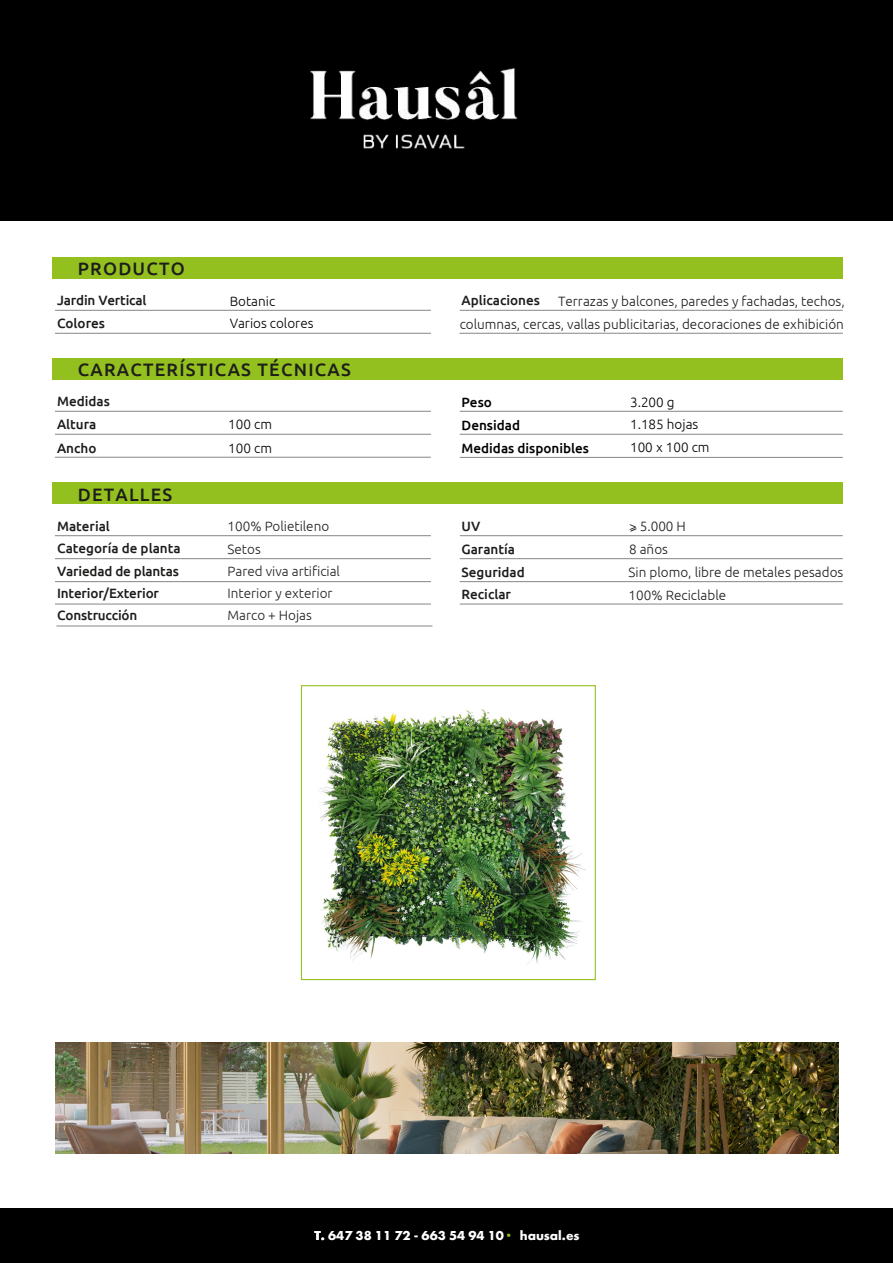
<style>
.page{position:relative;width:893px;height:1263px;background:#fff}
.page>*{position:absolute;margin:0;border:0;box-sizing:border-box;transform-origin:0 0}
.t1{font:500 18px "Ubuntu";letter-spacing:.07em;color:#1d1e1c}
.t2{font:300 13.5px/23px "Ubuntu";color:#1d1e1c;text-align:right}
.t3{font:500 13.5px/22.5px "Ubuntu";color:#1d1e1c}
.t4{font:300 13.5px "Ubuntu";color:#231f20}
.t5{font:300 13.5px "Ubuntu";color:#000}
.t6{font:700 13.5px "Futura PT";color:#fff}
.t7{font:500 13.5px/23px "Ubuntu";color:#000}
.s1{color:#94c01f}
</style>
<div class="page">
<img style="left:318px;top:709px;width:268px;height:255px">
<div style="left:0;top:1208px;width:893px;height:55px;background:#000"></div>
<div style="left:0;top:0;width:893px;height:220px;background:#000"></div>
<div style="left:52px;top:257px;width:791px;height:22px;background:#94c01f"></div>
<div style="left:52px;top:483px;width:791px;height:21px;background:#94c01f"></div>
<hr style="left:55px;top:333px;width:376px;height:1px;background:#868686">
<hr style="left:55px;top:558px;width:376px;height:1px;background:#868686">
<hr style="left:55px;top:310px;width:376px;height:1px;background:#868686">
<hr style="left:55px;top:535px;width:376px;height:1px;background:#868686">
<hr style="left:55px;top:581px;width:376px;height:1px;background:#868686">
<hr style="left:460px;top:310px;width:383px;height:1px;background:#868686">
<hr style="left:459px;top:333px;width:384px;height:1px;background:#868686">
<hr style="left:460px;top:535px;width:383px;height:1px;background:#868686">
<div style="left:52px;top:358px;width:791px;height:22px;background:#94c01f"></div>
<hr style="left:55px;top:434px;width:376px;height:1px;background:#868686">
<hr style="left:55px;top:411px;width:376px;height:1px;background:#868686">
<hr style="left:55px;top:457px;width:376px;height:1px;background:#868686">
<hr style="left:460px;top:434px;width:383px;height:1px;background:#868686">
<hr style="left:460px;top:411px;width:383px;height:1px;background:#868686">
<hr style="left:460px;top:457px;width:383px;height:1px;background:#868686">
<hr style="left:55px;top:604px;width:376px;height:1px;background:#868686">
<hr style="left:56px;top:626px;width:376px;height:1px;background:#868686">
<svg style="left:630px;top:528px;width:7px;height:4px"></svg>
<hr style="left:460px;top:558px;width:383px;height:1px;background:#868686">
<hr style="left:460px;top:581px;width:383px;height:1px;background:#868686">
<hr style="left:460px;top:604px;width:383px;height:1px;background:#868686">
<img style="left:56px;top:1042px;width:782px;height:111px">
<div style="left:301px;top:685px;width:295px;height:295px;border:1px solid #95c11f"></div>
<img style="left:310px;top:67px;width:208px;height:82px">
<h1 class="t1" style="left:78px;top:258px;width:109px">PRODUCTO</h1>
<p class="t3" style="left:57px;top:289px;width:91px">Jardin Vertical</p>
<p class="t5" style="left:230px;top:293px;width:47px">Botanic</p>
<p class="t3" style="left:462px;top:289px;width:80px">Aplicaciones</p>
<p class="t2" style="left:460px;top:289px;width:386px">Terrazas y balcones, paredes y fachadas, techos,<br>columnas, cercas, vallas publicitarias, decoraciones de exhibición</p>
<p class="t3" style="left:57px;top:311px;width:49px">Colores</p>
<p class="t5" style="left:230px;top:316px;width:85px">Varios colores</p>
<h1 class="t1" style="left:78px;top:359px;width:275px">CARACTERÍSTICAS TÉCNICAS</h1>
<p class="t3" style="left:57px;top:390px;width:54px">Medidas<br>Altura</p>
<p class="t5" style="left:228px;top:417px;width:45px">100 cm</p>
<p class="t3" style="left:57px;top:437px;width:41px">Ancho</p>
<p class="t5" style="left:228px;top:441px;width:45px">100 cm</p>
<h1 class="t1" style="left:78px;top:484px;width:96px">DETALLES</h1>
<p class="t3" style="left:57px;top:515px;width:125px">Material<br>Categoría de planta<br>Variedad de plantas</p>
<p class="t4" style="left:228px;top:518px;width:103px">100% Polietileno</p>
<p class="t4" style="left:228px;top:563px;width:114px">Pared viva artificial</p>
<p class="t4" style="left:228px;top:541px;width:35px">Setos</p>
<p class="t3" style="left:57px;top:582px;width:103px">Interior/Exterior</p>
<p class="t4" style="left:228px;top:586px;width:107px">Interior y exterior</p>
<p class="t3" style="left:57px;top:604px;width:82px">Construcción</p>
<p class="t4" style="left:228px;top:608px;width:86px">Marco + Hojas</p>
<p class="t7" style="left:462px;top:390px;width:60px">Peso<br>Densidad</p>
<p class="t5" style="left:630px;top:394px;width:46px">3.200 g</p>
<p class="t5" style="left:630px;top:416px;width:70px">1.185 hojas</p>
<p class="t7" style="left:462px;top:436px;width:129px">Medidas disponibles</p>
<p class="t5" style="left:630px;top:440px;width:81px">100 x 100 cm</p>
<p class="t3" style="left:462px;top:515px;width:20px">UV</p>
<p class="t2" style="left:629px;top:515px;width:58px">&gt; 5.000 H</p>
<p class="t3" style="left:462px;top:538px;width:55px">Garantía</p>
<p class="t2" style="left:629px;top:538px;width:40px">8 años</p>
<p class="t3" style="left:462px;top:560px;width:65px">Seguridad</p>
<p class="t2" style="left:629px;top:561px;width:216px">Sin plomo, libre de metales pesados</p>
<p class="t3" style="left:462px;top:583px;width:51px">Reciclar</p>
<p class="t2" style="left:629px;top:583px;width:99px">100% Reciclable</p>
<p class="t6" style="left:315px;top:1226px;width:267px">T. 647 38 11 72 - 663 54 94 10 <span class="s1">·</span> hausal.es</p>
</div>
